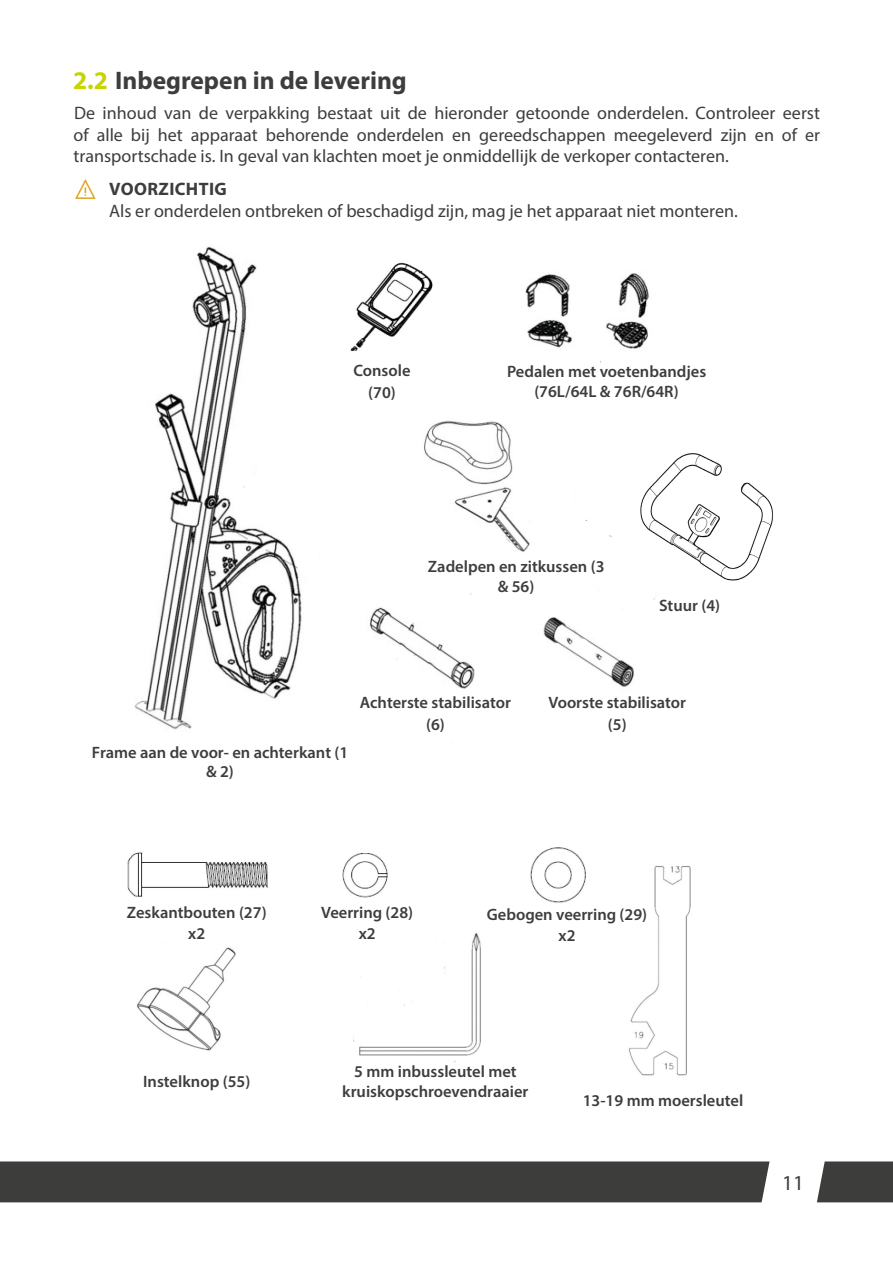
<style>
.page{position:relative;width:893px;height:1263px;background:#fff}
.page>*{position:absolute;margin:0;border:0;box-sizing:border-box;transform-origin:0 0}
.t1{font:700 25.5px "Myriad Pro";color:#3d3d3c}
.t2{font:21.3px "Myriad Pro";color:#3d3d3c}
.Text_Hinweise{font:18px/21.1px "Myriad Pro";color:#3d3d3c;text-align:justify}
.t3{font:700 18px "Myriad Pro";letter-spacing:.02em;color:#3d3d3c}
.t4{font:600 16.5px/19.5px "Myriad Pro";color:#3d3d3c;text-align:center}
.s1{color:#c8d400}
.s2{color:#dc9900}
</style>
<div class="page">
<img style="left:127px;top:246px;width:564px;height:830px">
<img style="left:621px;top:420px;width:152px;height:171px">
<svg style="left:817px;top:1161px;width:76px;height:41px;background:#484847"></svg>
<div style="left:0;top:1161px;width:769px;height:41px;background:#3d3d3c"></div>
<p class="t1" style="left:73px;top:64px;width:335px"><span class="s1">2.2</span> Inbegrepen in de levering</p>
<p class="Text_Hinweise" style="left:74px;top:103px;width:748px">De inhoud van de verpakking bestaat uit de hieronder getoonde onderdelen. Controleer eerst of alle bij het apparaat behorende onderdelen en gereedschappen meegeleverd zijn en of er transportschade is. In geval van klachten moet je onmiddellijk de verkoper contacteren.</p>
<p class="t3" style="left:73px;top:177px;width:155px"><span class="s2">⚠</span> VOORZICHTIG</p>
<p class="Text_Hinweise" style="left:109px;top:200px;width:630px">Als er onderdelen ontbreken of beschadigd zijn, mag je het apparaat niet monteren.</p>
<p class="t4" style="left:353px;top:360px;width:59px">Console</p>
<p class="t4" style="left:368px;top:382px;width:29px">(70)</p>
<p class="t4" style="left:507px;top:361px;width:201px">Pedalen met voetenbandjes (76L/64L &amp; 76R/64R)</p>
<p class="t4" style="left:428px;top:556px;width:178px">Zadelpen en zitkussen (3 &amp; 56)</p>
<p class="t4" style="left:659px;top:595px;width:63px">Stuur (4)</p>
<p class="t4" style="left:92px;top:742px;width:258px">Frame aan de voor- en achterkant (1 &amp; 2)</p>
<p class="t4" style="left:360px;top:692px;width:153px">Achterste stabilisator</p>
<p class="t4" style="left:426px;top:714px;width:20px">(6)</p>
<p class="t4" style="left:548px;top:692px;width:139px">Voorste stabilisator</p>
<p class="t4" style="left:608px;top:714px;width:20px">(5)</p>
<p class="t4" style="left:127px;top:902px;width:141px">Zeskantbouten (27)</p>
<p class="t4" style="left:188px;top:923px;width:18px">x2</p>
<p class="t4" style="left:321px;top:902px;width:94px">Veerring (28)</p>
<p class="t4" style="left:359px;top:923px;width:18px">x2</p>
<p class="t4" style="left:487px;top:904px;width:162px">Gebogen veerring (29)</p>
<p class="t4" style="left:558px;top:926px;width:18px">x2</p>
<p class="t4" style="left:143px;top:1071px;width:109px">Instelknop (55)</p>
<p class="t4" style="left:342px;top:1061px;width:188px">5 mm inbussleutel met kruiskopschroevendraaier</p>
<p class="t4" style="left:583px;top:1090px;width:162px">13-19 mm moersleutel</p>
<p class="t2" style="left:782px;top:1169px;width:23px">11</p>
</div>
